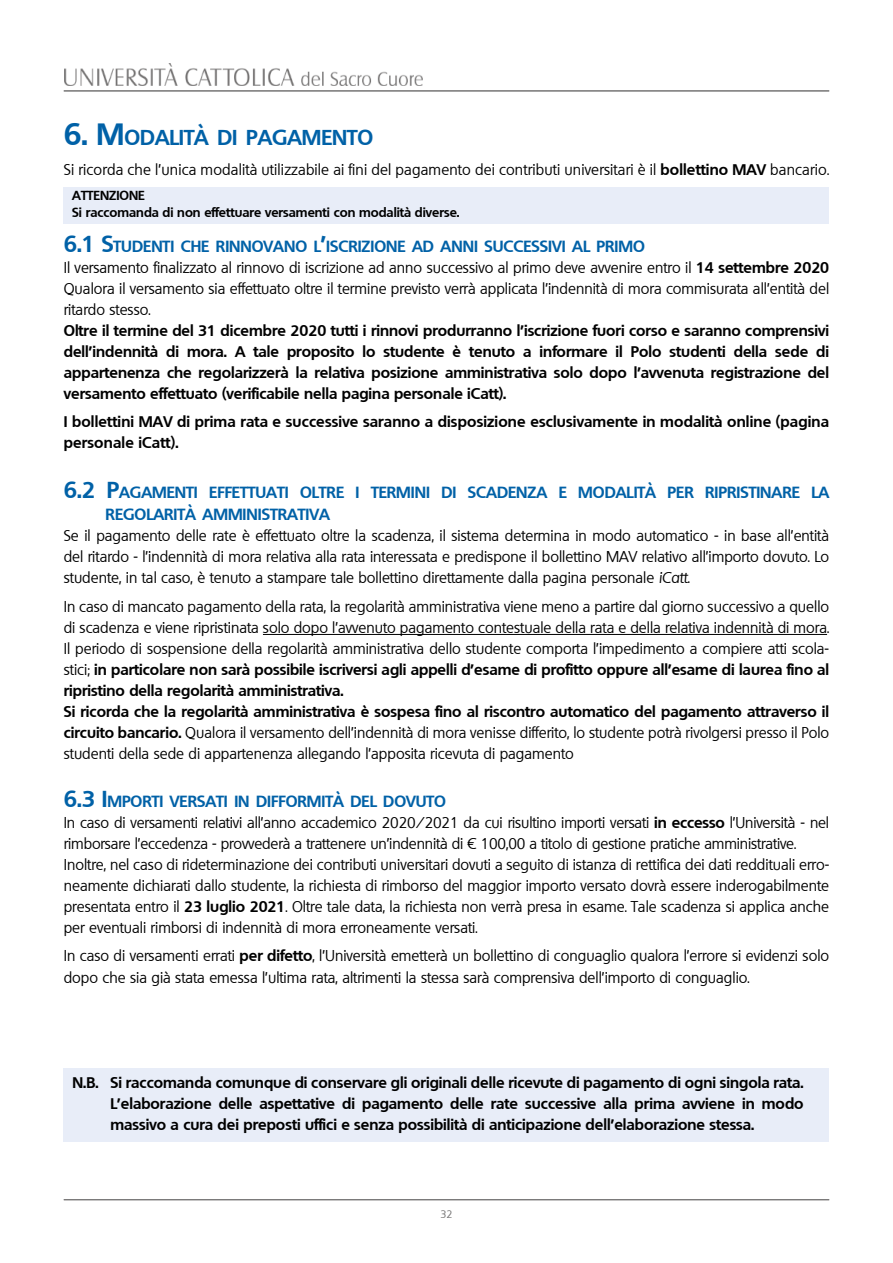
<style>
.page{position:relative;width:893px;height:1263px;background:#fff}
.page>*{position:absolute;margin:0;border:0;box-sizing:border-box;transform-origin:0 0}
.t1{font:700 21px "Quebec";color:#0061a7}
.t2{font:700 15.75px/22.5px "Quebec";color:#0061a7}
.t3{font:15px/21px "Quebec";color:#000}
.t4{font:700 15px/21px "Quebec";letter-spacing:.01em;color:#000;text-align:justify}
.t5{font:700 12.75px/17.2px "Quebec";color:#000}
.t6{font:10.5px "Quebec";color:#747373}
.s1{font-size:30px}
.s2{font-weight:700}
.s3{font-size:22.5px}
.s4{font-style:italic}
</style>
<div class="page">
<div style="left:64px;top:1068px;width:765px;height:74px;background:#e8edf8"></div>
<hr style="left:263px;top:634px;width:564px;height:1px;background:#000">
<div style="left:64px;top:187px;width:765px;height:37px;background:#e8edf8"></div>
<hr style="left:64px;top:91px;width:765px;height:1px;background:#747373">
<img style="left:65px;top:64px;width:357px;height:21px">
<hr style="left:64px;top:1199px;width:765px;height:1px;background:#747373">
<h1 class="t1" style="left:64px;top:124px;width:311px"><span class="s1">6. M</span>ODALITÀ DI PAGAMENTO</h1>
<p class="t3" style="left:64px;top:159px;width:767px">Si ricorda che l’unica modalità utilizzabile ai fini del pagamento dei contributi universitari è il <span class="s2">bollettino MAV</span> bancario.</p>
<p class="t5" style="left:72px;top:186px;width:389px">ATTENZIONE<br>Si raccomanda di non effettuare versamenti con modalità diverse.</p>
<p class="t2" style="left:64px;top:235px;width:583px"><span class="s3">6.1 S</span>TUDENTI CHE RINNOVANO L<span class="s3">’</span>ISCRIZIONE AD ANNI SUCCESSIVI AL PRIMO</p>
<p class="t3" style="left:64px;top:257px;width:767px;text-align:justify">Il versamento finalizzato al rinnovo di iscrizione ad anno successivo al primo deve avvenire entro il <span class="s2">14 settembre 2020<br></span>Qualora il versamento sia effettuato oltre il termine previsto verrà applicata l’indennità di mora commisurata all’entità del ritardo stesso.</p>
<p class="t4" style="left:64px;top:320px;width:767px">Oltre il termine del 31 dicembre 2020 tutti i rinnovi produrranno l’iscrizione fuori corso e saranno comprensivi dell’indennità di mora. A tale proposito lo studente è tenuto a informare il Polo studenti della sede di appartenenza che regolarizzerà la relativa posizione amministrativa solo dopo l’avvenuta registrazione del versamento effettuato (verificabile nella pagina personale iCatt).</p>
<p class="t4" style="left:64px;top:411px;width:767px">I bollettini MAV di prima rata e successive saranno a disposizione esclusivamente in modalità online (pagina personale iCatt).</p>
<p class="t2" style="left:106px;top:481px;width:725px;text-indent:-42px"><span class="s3">6.2 P</span>AGAMENTI EFFETTUATI OLTRE I TERMINI DI SCADENZA E MODALITÀ PER RIPRISTINARE LA<br>REGOLARITÀ AMMINISTRATIVA</p>
<p class="t3" style="left:64px;top:525px;width:767px;text-align:justify">Se il pagamento delle rate è effettuato oltre la scadenza, il sistema determina in modo automatico - in base all’entità del ritardo - l’indennità di mora relativa alla rata interessata e predispone il bollettino MAV relativo all’importo dovuto. Lo studente, in tal caso, è tenuto a stampare tale bollettino direttamente dalla pagina personale <span class="s4">iCatt</span>.</p>
<p class="t3" style="left:64px;top:596px;width:767px">In caso di mancato pagamento della rata, la regolarità amministrativa viene meno a partire dal giorno successivo a quello di scadenza e viene ripristinata solo dopo l’avvenuto pagamento contestuale della rata e della relativa indennità di mora.<br>Il periodo di sospensione della regolarità amministrativa dello studente comporta l’impedimento a compiere atti scola&shy;stici; <span class="s2">in particolare non sarà possibile iscriversi agli appelli d’esame di profitto oppure all’esame di laurea fino al ripristino della regolarità amministrativa.<br>Si ricorda che la regolarità amministrativa è sospesa fino al riscontro automatico del pagamento attraverso il circuito bancario.</span> Qualora il versamento dell’indennità di mora venisse differito, lo studente potrà rivolgersi presso il Polo studenti della sede di appartenenza allegando l’apposita ricevuta di pagamento</p>
<p class="t2" style="left:64px;top:790px;width:384px"><span class="s3">6.3 I</span>MPORTI VERSATI IN DIFFORMITÀ DEL DOVUTO</p>
<p class="t3" style="left:64px;top:812px;width:767px">In caso di versamenti relativi all’anno accademico 2020/2021 da cui risultino importi versati <span class="s2">in eccesso</span> l’Università - nel rimborsare l’eccedenza - provvederà a trattenere un’indennità di € 100,00 a titolo di gestione pratiche amministrative.<br>Inoltre, nel caso di rideterminazione dei contributi universitari dovuti a seguito di istanza di rettifica dei dati reddituali erro&shy;neamente dichiarati dallo studente, la richiesta di rimborso del maggior importo versato dovrà essere inderogabilmente presentata entro il <span class="s2">23 luglio 2021</span>. Oltre tale data, la richiesta non verrà presa in esame. Tale scadenza si applica anche per eventuali rimborsi di indennità di mora erroneamente versati.</p>
<p class="t3" style="left:64px;top:945px;width:767px">In caso di versamenti errati <span class="s2">per difetto</span>, l’Università emetterà un bollettino di conguaglio qualora l’errore si evidenzi solo dopo che sia già stata emessa l’ultima rata, altrimenti la stessa sarà comprensiva dell’importo di conguaglio.</p>
<p class="t4" style="left:111px;top:1071px;width:695px;text-indent:-38px">N.B. Si raccomanda comunque di conservare gli originali delle ricevute di pagamento di ogni singola rata.<br>L’elaborazione delle aspettative di pagamento delle rate successive alla prima avviene in modo massivo a cura dei preposti uffici e senza possibilità di anticipazione dell’elaborazione stessa.</p>
<p class="t6" style="left:440px;top:1208px;width:14px">32</p>
</div>
